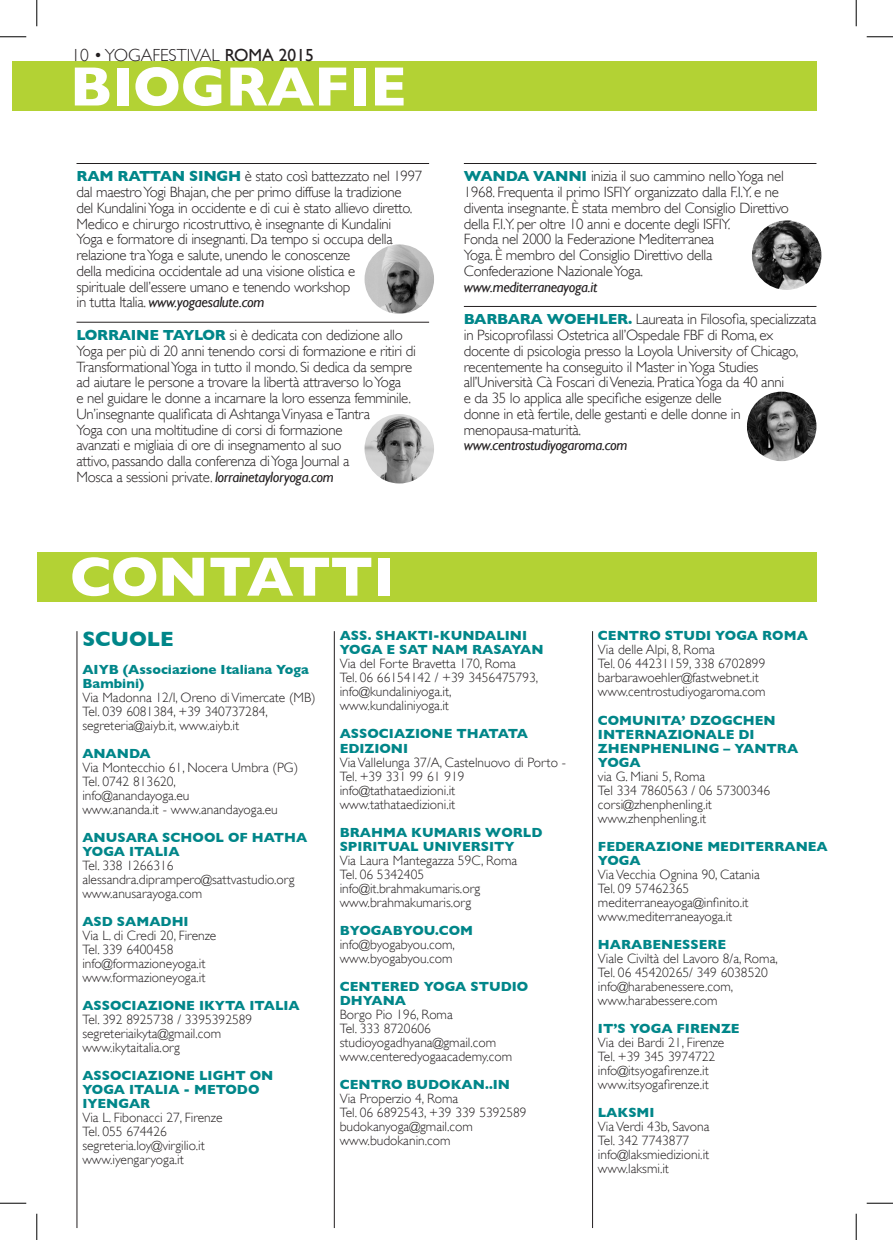
<style>
.page{position:relative;width:893px;height:1240px;background:#fff}
.page>*{position:absolute;margin:0;border:0;box-sizing:border-box;transform-origin:0 0}
.t1{font:700 56px "Gill Sans";color:#fff}
.t2{font:700 21px "Gill Sans";color:#008689}
.t3{font:300 17.5px "Gill Sans";color:#231f20}
.t4{font:300 14.88px/15.8px "Gill Sans";letter-spacing:-.02em;color:#231f20}
.t5{font:700 14.88px "Gill Sans";letter-spacing:-.05em;color:#008689}
.t6{font:italic 14.88px "Gill Sans";letter-spacing:-.02em;color:#231f20}
.t7{font:300 13.47px/14px "Gill Sans";color:#231f20}
.t8{font:700 13.47px/14px "Gill Sans";color:#008689}
.s1{font-weight:400}
.s2{font-weight:400;font-style:italic}
.s3{font-weight:700;color:#008689}
</style>
<div class="page">
<div style="left:12px;top:62px;width:804px;height:49px;background:#b3d234"></div>
<div style="left:37px;top:551px;width:779px;height:50px;background:#b3d234"></div>
<hr style="left:76px;top:631px;width:1px;height:596px;background:#231f20">
<hr style="left:334px;top:631px;width:1px;height:596px;background:#231f20">
<hr style="left:591px;top:631px;width:1px;height:596px;background:#231f20">
<hr style="left:76px;top:163px;width:353px;height:1px;background:#231f20">
<hr style="left:76px;top:322px;width:353px;height:1px;background:#231f20">
<hr style="left:463px;top:163px;width:353px;height:1px;background:#231f20">
<hr style="left:463px;top:306px;width:353px;height:1px;background:#231f20">
<img style="left:751px;top:220px;width:70px;height:70px;border-radius:35px">
<img style="left:746px;top:391px;width:70px;height:70px;border-radius:35px">
<img style="left:364px;top:414px;width:70px;height:69px;border-radius:35px">
<img style="left:364px;top:244px;width:70px;height:70px;border-radius:35px">
<svg style="left:0;top:36px;width:26px;height:1px"></svg>
<svg style="left:866px;top:36px;width:26px;height:1px"></svg>
<svg style="left:0;top:1202px;width:26px;height:1px"></svg>
<svg style="left:866px;top:1202px;width:26px;height:1px"></svg>
<svg style="left:36px;top:0;width:1px;height:26px"></svg>
<svg style="left:36px;top:1213px;width:1px;height:26px"></svg>
<svg style="left:855px;top:0;width:1px;height:26px"></svg>
<svg style="left:855px;top:1213px;width:1px;height:26px"></svg>
<p class="t3" style="left:71px;top:45px;width:244px">10 • YogaFestival <span class="s1">ROMA 2015</span></p>
<h1 class="t1" style="left:70px;top:54px;width:79px">BIOGRAFIE</h1>
<p class="t4" style="left:76px;top:168px;width:347px;text-indent:168px">è stato così battezzato nel 1997 dal maestro Yogi Bhajan, che per primo diffuse la tradizione<br>del Kundalini Yoga in occidente e di cui è stato allievo diretto.<br>Medico e chirurgo ricostruttivo, è insegnante di Kundalini<br>Yoga e formatore di insegnanti. Da tempo si occupa della relazione tra Yoga e salute, unendo le conoscenze<br>della medicina occidentale ad una visione olistica e<br>spirituale dell’essere umano e tenendo workshop<br>in tutta Italia. <span class="s2">www.yogaesalute.com</span></p>
<p class="t5" style="left:76px;top:326px;width:20px">LORRAINE</p>
<p class="t5" style="left:163px;top:326px;width:22px">TAYLOR</p>
<p class="t5" style="left:76px;top:168px;width:64px">RAM RATTAN</p>
<p class="t5" style="left:189px;top:168px;width:20px">SINGH</p>
<p class="t4" style="left:76px;top:327px;width:340px;text-indent:153px">si è dedicata con dedizione allo Yoga per più di 20 anni tenendo corsi di formazione e ritiri di Transformational Yoga in tutto il mondo. Si dedica da sempre ad aiutare le persone a trovare la libertà attraverso lo Yoga<br>e nel guidare le donne a incarnare la loro essenza femminile.<br>Un’insegnante qualificata di Ashtanga Vinyasa e Tantra<br>Yoga con una moltitudine di corsi di formazione<br>avanzati e migliaia di ore di insegnamento al suo<br>attivo, passando dalla conferenza di Yoga Journal a<br>Mosca a sessioni private. <span class="s2">lorrainetayloryoga.com</span></p>
<p class="t4" style="left:463px;top:168px;width:326px;text-indent:127px">inizia il suo cammino nello Yoga nel 1968. Frequenta il primo ISFIY organizzato dalla F.I .Y. e ne diventa insegnante. È stata membro del Consiglio Direttivo della F.I .Y. per oltre 10 anni e docente degli IS FIY.<br>Fonda nel 2000 la Federazione Mediterranea<br>Yoga. È membro del Consiglio Direttivo della Confederazione Nazionale Yoga.</p>
<p class="t6" style="left:463px;top:278px;width:135px">www.mediterraneayoga.it</p>
<p class="t5" style="left:463px;top:310px;width:23px">BARBARA</p>
<p class="t5" style="left:546px;top:310px;width:29px">WOEHLER</p>
<p class="t5" style="left:463px;top:168px;width:30px">WANDA</p>
<p class="t5" style="left:533px;top:168px;width:22px">VANNI</p>
<p class="t4" style="left:463px;top:311px;width:354px;text-indent:164px"><span class="s3">.</span> Laureata in Filosofia, specializzata in Psicoprofilassi Ostetrica all’Ospedale FBF di Roma, ex docente di psicologia presso la Loyola University of Chicago, recentemente ha conseguito il Master in Yoga Studies all’Università Cà Foscari di Venezia. Pratica Yoga da 40 anni<br>e da 35 lo applica alle specifiche esigenze delle<br>donne in età fertile, delle gestanti e delle donne in menopausa-maturità.</p>
<p class="t6" style="left:463px;top:437px;width:165px">www.centrostudiyogaroma.com</p>
<h1 class="t1" style="left:70px;top:544px;width:41px">CONTATTI</h1>
<h2 class="t2" style="left:82px;top:626px;width:93px">SCUOLE</h2>
<p class="t8" style="left:82px;top:662px;width:228px">AIYB (ASSOCIAZIONE ITALIANA YOGA<br>BAMBINI)</p>
<p class="t7" style="left:82px;top:690px;width:235px">Via Madonna 12/I , Oreno di Vimercate (MB)<br>Tel. 039 6081384, +39 340737284, segreteria@aiyb.it, www.aiyb.it</p>
<p class="t8" style="left:82px;top:746px;width:70px">ANANDA</p>
<p class="t7" style="left:82px;top:760px;width:217px">Via Montecchio 61, Nocera Umbra (PG)<br>Tel. 0742 813620,<br>info@anandayoga.eu<br>www.ananda.it - www.anandayoga.eu</p>
<p class="t8" style="left:82px;top:830px;width:226px">ANUSARA SCHOOL OF HATHA<br>YOGA ITALIA</p>
<p class="t7" style="left:82px;top:858px;width:213px">Tel. 338 1266316 alessandra.diprampero@sattvastudio.org www.anusarayoga.com</p>
<p class="t8" style="left:82px;top:914px;width:108px">ASD SAMADHI</p>
<p class="t7" style="left:82px;top:928px;width:135px">Via L. di Credi 20, Firenze<br>Tel. 339 6400458 info@formazioneyoga.it www.formazioneyoga.it</p>
<p class="t8" style="left:82px;top:998px;width:219px">ASSOCIAZIONE IKYTA ITALIA</p>
<p class="t7" style="left:82px;top:1012px;width:171px">Tel. 392 8925738 / 3395392589 segreteriaikyta@gmail.com www.ikytaitalia.org</p>
<p class="t8" style="left:82px;top:1068px;width:192px">ASSOCIAZIONE LIGHT ON<br>YOGA ITALIA - METODO<br>IYENGAR</p>
<p class="t7" style="left:82px;top:1110px;width:141px">Via L. Fibonacci 27, Firenze<br>Tel. 055 674426 segreteria.loy@virgilio.it www.iyengaryoga.it</p>
<p class="t8" style="left:339px;top:628px;width:205px">ASS. SHAKTI-KUNDALINI<br>YOGA E SAT NAM RASAYAN</p>
<p class="t7" style="left:339px;top:657px;width:200px">Via del Forte Bravetta 170, Roma<br>Tel. 06 66154142 / +39 3456475793, info@kundaliniyoga.it, www.kundaliniyoga.it</p>
<p class="t8" style="left:339px;top:726px;width:190px">ASSOCIAZIONE THATATA<br>EDIZIONI</p>
<p class="t7" style="left:339px;top:755px;width:228px">Via Vallelunga 37/A, Castelnuovo di Porto -<br>Tel. +39 331 99 61 919 info@tathataedizioni.it www.tathataedizioni.it</p>
<p class="t8" style="left:339px;top:824px;width:204px">BRAHMA KUMARIS WORLD<br>SPIRITUAL UNIVERSITY</p>
<p class="t7" style="left:339px;top:853px;width:179px">Via Laura Mantegazza 59C, Roma<br>Tel. 06 5342405 info@it.brahmakumaris.org www.brahmakumaris.org</p>
<p class="t8" style="left:339px;top:922px;width:135px">BYOGABYOU.COM</p>
<p class="t7" style="left:339px;top:937px;width:117px">info@byogabyou.com, www.byogabyou.com</p>
<p class="t8" style="left:339px;top:978px;width:190px">CENTERED YOGA STUDIO<br>DHYANA</p>
<p class="t7" style="left:339px;top:1007px;width:174px">Borgo Pio 196, Roma<br>Tel. 333 8720606 studioyogadhyana@gmail.com www.centeredyogaacademy.com</p>
<p class="t8" style="left:339px;top:1076px;width:172px">CENTRO BUDOKAN..IN</p>
<p class="t7" style="left:339px;top:1091px;width:188px">Via Properzio 4, Roma<br>Tel. 06 6892543, +39 339 5392589 budokanyoga@gmail.com www.budokanin.com</p>
<p class="t8" style="left:597px;top:628px;width:211px">CENTRO STUDI YOGA ROMA</p>
<p class="t7" style="left:597px;top:643px;width:169px">Via delle Alpi, 8, Roma<br>Tel. 06 44231159, 338 6702899 barbarawoehler@fastwebnet.it www.centrostudiyogaroma.com</p>
<p class="t8" style="left:597px;top:712px;width:202px">COMUNITA’ DZOGCHEN<br>INTERNAZIONALE DI<br>ZHENPHENLING – YANTRA<br>YOGA</p>
<p class="t7" style="left:597px;top:769px;width:174px">via G. Miani 5, Roma<br>Tel 334 7860563 / 06 57300346 corsi@zhenphenling.it www.zhenphenling.it</p>
<p class="t8" style="left:597px;top:838px;width:231px">FEDERAZIONE MEDITERRANEA<br>YOGA</p>
<p class="t7" style="left:597px;top:867px;width:163px">Via Vecchia Ognina 90, Catania<br>Tel. 09 57462365 mediterraneayoga@infinito.it www.mediterraneayoga.it</p>
<p class="t8" style="left:597px;top:936px;width:130px">HARABENESSERE</p>
<p class="t7" style="left:597px;top:951px;width:181px">Viale Civiltà del Lavoro 8/a, Roma,<br>Tel. 06 45420265/ 349 6038520 info@harabenessere.com, www.harabessere.com</p>
<p class="t8" style="left:597px;top:1020px;width:143px">IT’S YOGA FIRENZE</p>
<p class="t7" style="left:597px;top:1035px;width:128px">Via dei Bardi 21, Firenze<br>Tel. +39 345 3974722 info@itsyogafirenze.it www.itsyogafirenze.it</p>
<p class="t8" style="left:597px;top:1104px;width:58px">LAKSMI</p>
<p class="t7" style="left:597px;top:1119px;width:113px">Via Verdi 43b, Savona<br>Tel. 342 7743877 info@laksmiedizioni.it www.laksmi.it</p>
</div>
